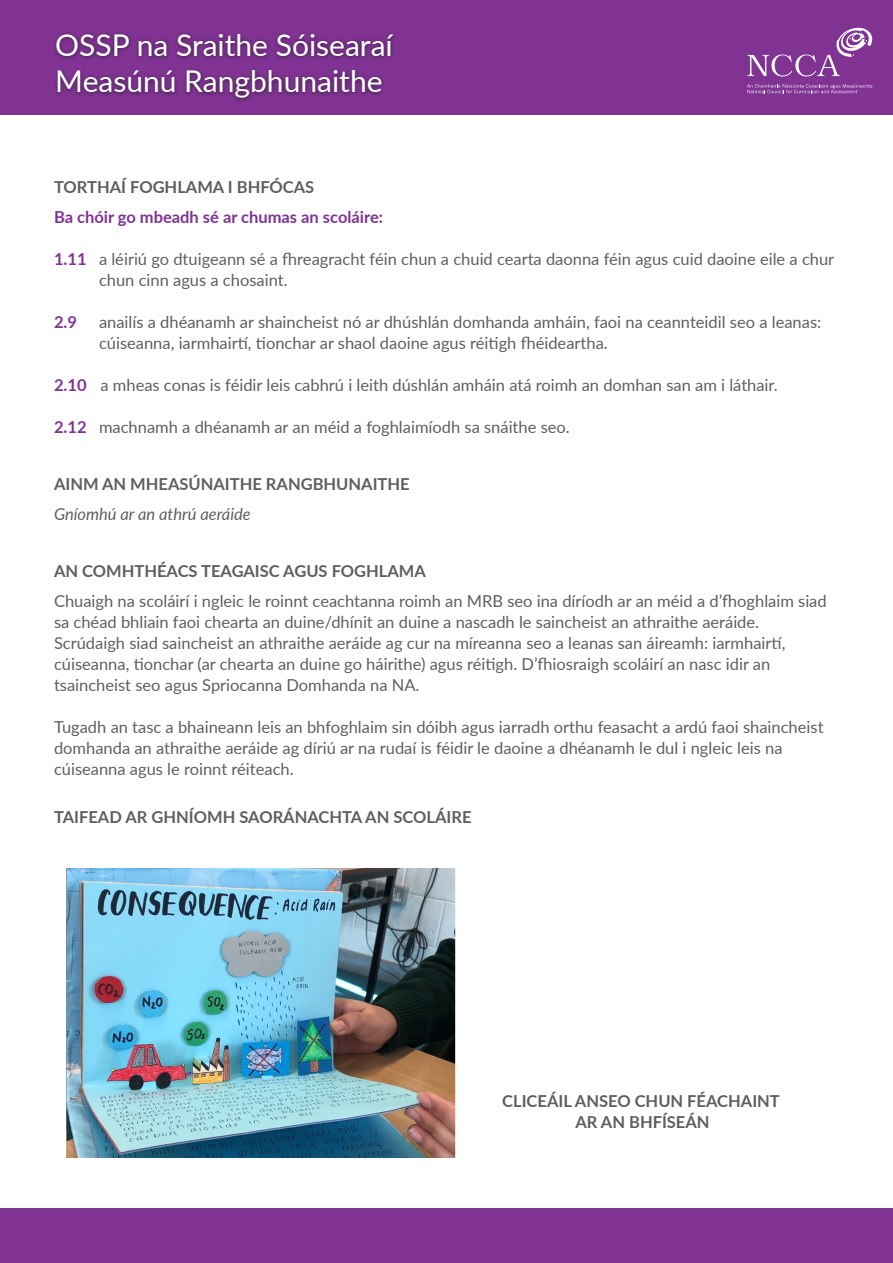
<style>
.page{position:relative;width:893px;height:1263px;background:#fff}
.page>*{position:absolute;margin:0;border:0;box-sizing:border-box;transform-origin:0 0}
.t1{font:30px/36px "Lato";color:#fff}
.t2{font:16.5px/21px "Lato";color:#5d5f60}
.t3{font:700 16.5px "Lato";color:#5d5f60}
.t4{font:700 16.5px "Lato";color:#813394}
.t5{font:italic 16.5px "Lato";color:#5d5f60}
.s1{font-weight:700;color:#813394}
</style>
<div class="page">
<div style="left:0;top:0;width:893px;height:115px;background:#813394"></div>
<div style="left:52px;top:31px;width:346px;height:73px;background:#231f20;opacity:.73"></div>
<svg style="left:747px;top:84px;width:125px;height:9px"></svg>
<svg style="left:747px;top:27px;width:125px;height:49px"></svg>
<div style="left:0;top:1208px;width:893px;height:54px;background:#813394"></div>
<img style="left:66px;top:868px;width:390px;height:289px">
<h1 class="t1" style="left:55px;top:26px;width:339px">OSSP na Sraithe Sóisearaí<br>Measúnú Rangbhunaithe</h1>
<p class="t3" style="left:54px;top:175px;width:262px">TORTHAÍ FOGHLAMA I BHFÓCAS</p>
<p class="t4" style="left:54px;top:205px;width:331px">Ba chóir go mbeadh sé ar chumas an scoláire:</p>
<p class="t2" style="left:99px;top:248px;width:737px;text-indent:-45px"><span class="s1">1.11</span> a léiriú go dtuigeann sé a fhreagracht féin chun a chuid cearta daonna féin agus cuid daoine eile a chur chun cinn agus a chosaint.</p>
<p class="t4" style="left:54px;top:310px;width:25px">2.9</p>
<p class="t2" style="left:99px;top:311px;width:724px">anailís a dhéanamh ar shaincheist nó ar dhúshlán domhanda amháin, faoi na ceannteidil seo a leanas: cúiseanna, iarmhairtí, tionchar ar shaol daoine agus réitigh fhéideartha.</p>
<p class="t2" style="left:54px;top:374px;width:725px"><span class="s1">2.10</span> a mheas conas is féidir leis cabhrú i leith dúshlán amháin atá roimh an domhan san am i láthair.</p>
<p class="t2" style="left:54px;top:416px;width:517px"><span class="s1">2.12</span> machnamh a dhéanamh ar an méid a foghlaimíodh sa snáithe seo.</p>
<p class="t3" style="left:54px;top:472px;width:357px">AINM AN MHEASÚNAITHE RANGBHUNAITHE</p>
<p class="t5" style="left:54px;top:502px;width:198px">Gníomhú ar an athrú aeráide</p>
<p class="t3" style="left:54px;top:559px;width:373px">AN COMHTHÉACS TEAGAISC AGUS FOGHLAMA</p>
<p class="t2" style="left:54px;top:590px;width:774px">Chuaigh na scoláirí i ngleic le roinnt ceachtanna roimh an MRB seo ina díríodh ar an méid a d’fhoghlaim siad sa chéad bhliain faoi chearta an duine/dhínit an duine a nascadh le saincheist an athraithe aeráide.</p>
<p class="t2" style="left:54px;top:632px;width:733px">Scrúdaigh siad saincheist an athraithe aeráide ag cur na míreanna seo a leanas san áireamh: iarmhairtí,</p>
<p class="t2" style="left:54px;top:653px;width:718px">cúiseanna, tionchar (ar chearta an duine go háirithe) agus réitigh. D’fhiosraigh scoláirí an nasc idir an tsaincheist seo agus Spriocanna Domhanda na NA.</p>
<p class="t2" style="left:54px;top:716px;width:771px">Tugadh an tasc a bhaineann leis an bhfoghlaim sin dóibh agus iarradh orthu feasacht a ardú faoi shaincheist domhanda an athraithe aeráide ag díriú ar na rudaí is féidir le daoine a dhéanamh le dul i ngleic leis na</p>
<p class="t2" style="left:54px;top:758px;width:241px">cúiseanna agus le roinnt réiteach.</p>
<p class="t3" style="left:54px;top:805px;width:419px">TAIFEAD AR GHNÍOMH SAORÁNACHTA AN SCOLÁIRE</p>
<p class="t3" style="left:502px;top:1089px;width:279px">CLICEÁIL ANSEO CHUN FÉACHAINT</p>
<p class="t3" style="left:575px;top:1110px;width:136px">AR AN BHFÍSEÁN</p>
</div>
